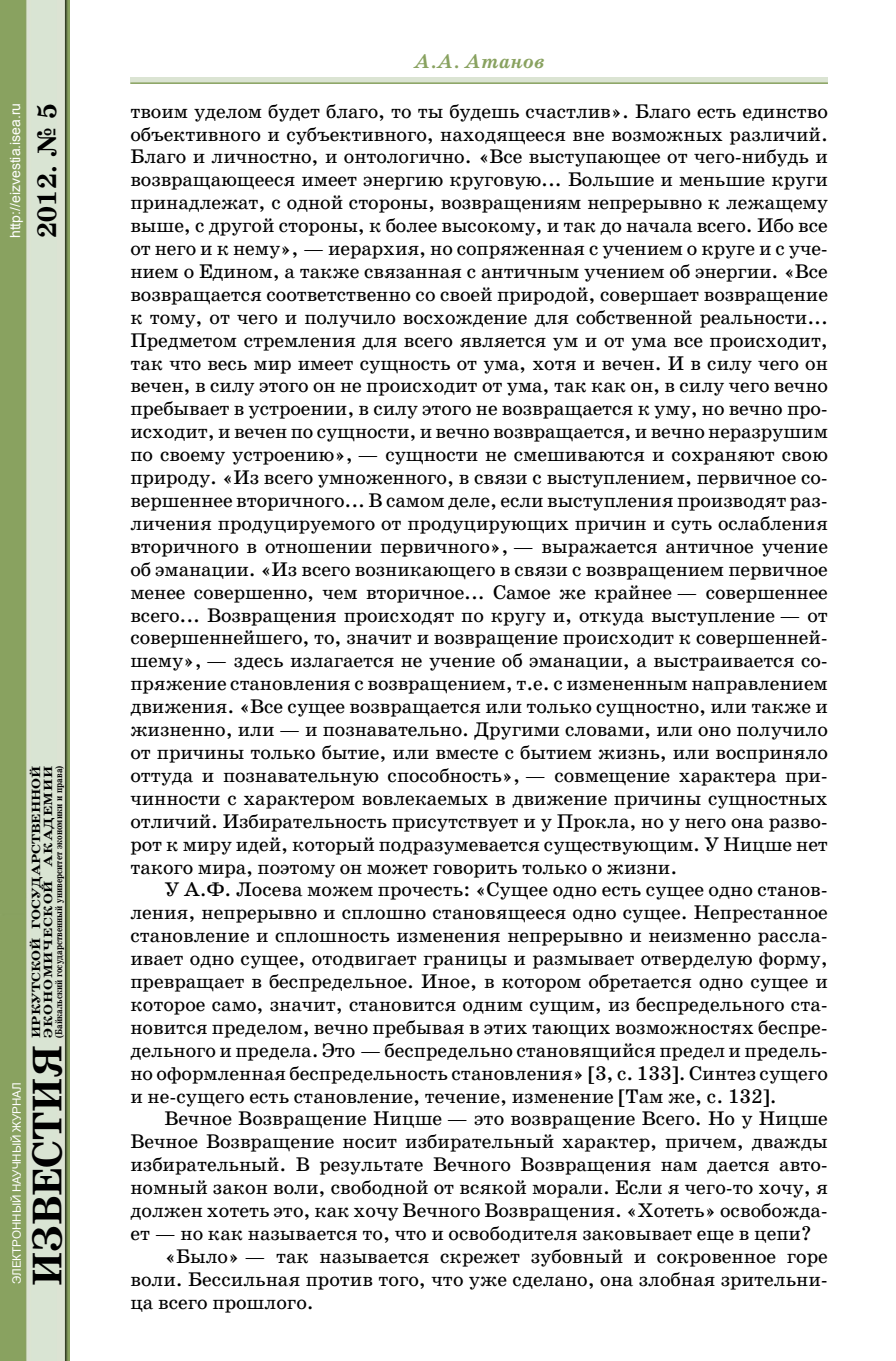
<style>
.page{position:relative;width:896px;height:1361px;background:#fff}
.page>*{position:absolute;margin:0;border:0;box-sizing:border-box;transform-origin:0 0}
.t1{font:700 42px "School Book C";color:#000}
.t2{font:700 27px "School Book C";color:#000}
.t3{font:20px/22.8px "School Book C";color:#000;text-align:justify}
.t4{font:italic 700 20px "School Book C";color:#89a260}
.t5{font:14px "Arial";color:#fff}
.t6{font:700 12px/12px "School Book C";color:#000;scale:1.25 1}
.t7{font:11.6px "Arial";color:#fff}
.t8{font:700 10px "School Book C";color:#000;scale:.85 1}
</style>
<div class="page">
<div style="left:130px;top:77px;width:698px;height:7px;background:#dbe4d3"></div>
<img style="left:0;top:0;width:70px;height:1361px">
<hr style="left:130px;top:82px;width:698px;height:2px;background:#89a260">
<p class="t5" style="left:6px;top:238px;width:137px;rotate:-90deg">http://eizvestia.isea.ru</p>
<h2 class="t2" style="left:32px;top:238px;width:136px;rotate:-90deg">2012. № 5</h2>
<p class="t7" style="left:9px;top:1284px;width:203px;rotate:-90deg">ЭЛЕКТРОННЫЙ НАУЧНЫЙ ЖУРНАЛ</p>
<p class="t6" style="left:30px;top:1037px;width:219px;rotate:-90deg">ИРКУТСКОЙ ГОСУДАРСТВЕННОЙ<br>ЭКОНОМИЧЕСКОЙ АКАДЕМИИ</p>
<p class="t8" style="left:53px;top:1037px;width:322px;rotate:-90deg">(Байкальский государственный университет экономики и права)</p>
<h1 class="t1" style="left:24px;top:1286px;width:243px;rotate:-90deg">ИЗВЕСТИЯ</h1>
<p class="t4" style="left:413px;top:51px;width:133px">А.А. Атанов</p>
<p class="t3" style="left:130px;top:100px;width:699px">твоим уделом будет благо, то ты будешь счастлив». Благо есть единство объективного и субъективного, находящееся вне возможных различий.<br>Благо и личностно, и онтологично. «Все выступающее от чего-нибудь и возвращающееся имеет энергию круговую... Большие и меньшие круги принадлежат, с одной стороны, возвращениям непрерывно к лежащему выше, с другой стороны, к более высокому, и так до начала всего. Ибо все от него и к нему», — иерархия, но сопряженная с учением о круге и с уче&shy;нием о Едином, а также связанная с античным учением об энергии. «Все возвращается соответственно со своей природой, совершает возвращение к тому, от чего и получило восхождение для собственной реальности...<br>Предметом стремления для всего является ум и от ума все происходит, так что весь мир имеет сущность от ума, хотя и вечен. И в силу чего он вечен, в силу этого он не происходит от ума, так как он, в силу чего вечно пребывает в устроении, в силу этого не возвращается к уму, но вечно про&shy;исходит, и вечен по сущности, и вечно возвращается, и вечно неразрушим по своему устроению», — сущности не смешиваются и сохраняют свою природу. «Из всего умноженного, в связи с выступлением, первичное со&shy;вершеннее вторичного... В самом деле, если выступления производят раз&shy;личения продуцируемого от продуцирующих причин и суть ослабления вторичного в отношении первичного», — выражается античное учение об эманации. «Из всего возникающего в связи с возвращением первичное менее совершенно, чем вторичное... Самое же крайнее — совершеннее всего... Возвращения происходят по кругу и, откуда выступление — от совершеннейшего, то, значит и возвращение происходит к совершенней&shy;шему», — здесь излагается не учение об эманации, а выстраивается со&shy;пряжение становления с возвращением, т.е. с измененным направлением движения. «Все сущее возвращается или только сущностно, или также и жизненно, или — и познавательно. Другими словами, или оно получило от причины только бытие, или вместе с бытием жизнь, или восприняло оттуда и познавательную способность», — совмещение характера при&shy;чинности с характером вовлекаемых в движение причины сущностных отличий. Избирательность присутствует и у Прокла, но у него она разво&shy;рот к миру идей, который подразумевается существующим. У Ницше нет такого мира, поэтому он может говорить только о жизни.</p>
<p class="t3" style="left:130px;top:878px;width:699px;text-indent:34px">У А.Ф. Лосева можем прочесть: «Сущее одно есть сущее одно станов&shy;ления, непрерывно и сплошно становящееся одно сущее. Непрестанное становление и сплошность изменения непрерывно и неизменно рассла&shy;ивает одно сущее, отодвигает границы и размывает отверделую форму, превращает в беспредельное. Иное, в котором обретается одно сущее и которое само, значит, становится одним сущим, из беспредельного ста&shy;новится пределом, вечно пребывая в этих тающих возможностях беспре&shy;дельного и предела. Это — беспредельно становящийся предел и предель&shy;но оформленная беспредельность становления» [3, с. 133]. Синтез сущего и не-сущего есть становление, течение, изменение [Там же, с. 132].</p>
<p class="t3" style="left:164px;top:1107px;width:665px">Вечное Возвращение Ницше — это возвращение Всего. Но у Ницше</p>
<p class="t3" style="left:130px;top:1130px;width:699px">Вечное Возвращение носит избирательный характер, причем, дважды</p>
<p class="t3" style="left:130px;top:1153px;width:699px">избирательный. В результате Вечного Возвращения нам дается авто-</p>
<p class="t3" style="left:130px;top:1176px;width:699px">номный закон воли, свободной от всякой морали. Если я чего-то хочу, я</p>
<p class="t3" style="left:130px;top:1199px;width:699px">должен хотеть это, как хочу Вечного Возвращения. «Хотеть» освобожда-</p>
<p class="t3" style="left:130px;top:1222px;width:683px">ет — но как называется то, что и освободителя заковывает еще в цепи?</p>
<p class="t3" style="left:164px;top:1245px;width:665px">«Было» — так называется скрежет зубовный и сокровенное горе</p>
<p class="t3" style="left:130px;top:1268px;width:699px">воли. Бессильная против того, что уже сделано, она злобная зрительни-</p>
<p class="t3" style="left:130px;top:1290px;width:185px">ца всего прошлого.</p>
</div>
